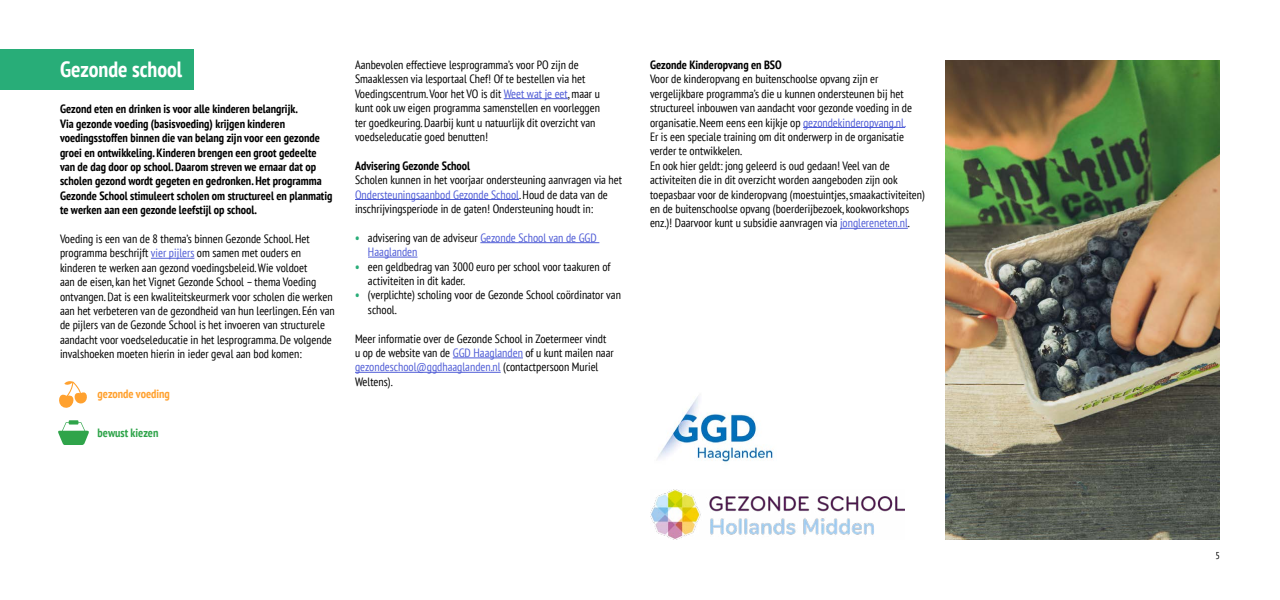
<style>
.page{position:relative;width:1280px;height:600px;background:#fff}
.page>*{position:absolute;margin:0;border:0;box-sizing:border-box;transform-origin:0 0}
.t1{font:700 condensed 22px "PT Sans";color:#fff}
.t2{font:condensed 12px/14.4px "PT Sans";color:#000}
.t3{font:700 condensed 12px/14.4px "PT Sans";color:#000}
.t4{font:condensed 12px/14.4px "PT Sans";color:#4f5cd6}
.t5{font:700 condensed 12px "PT Sans";color:#ffa12f}
.t6{font:700 condensed 12px "PT Sans";color:#2fa44a}
.t7{font:condensed 10px "PT Sans";color:#000}
.s1{color:#4f5cd6}
.s2{font-weight:700;color:#28ad78}
.s3{color:#000}
</style>
<div class="page">
<img style="left:945px;top:60px;width:275px;height:480px">
<img style="left:657px;top:396px;width:116px;height:66px">
<hr style="left:803px;top:127px;width:102px;height:1px;background:#4f5cd6">
<hr style="left:840px;top:228px;width:68px;height:1px;background:#4f5cd6">
<div style="left:0;top:49px;width:193px;height:41px;background:#28ad78"></div>
<hr style="left:151px;top:258px;width:43px;height:1px;background:#4f5cd6">
<hr style="left:504px;top:98px;width:64px;height:1px;background:#4f5cd6">
<hr style="left:355px;top:199px;width:164px;height:1px;background:#4f5cd6">
<hr style="left:480px;top:242px;width:119px;height:1px;background:#4f5cd6">
<hr style="left:368px;top:257px;width:49px;height:1px;background:#4f5cd6">
<hr style="left:453px;top:358px;width:70px;height:1px;background:#4f5cd6">
<hr style="left:355px;top:372px;width:146px;height:1px;background:#4f5cd6">
<img style="left:650px;top:490px;width:254px;height:50px">
<div style="left:69px;top:420px;width:9px;height:5px;background:#2fa44a"></div>
<svg style="left:58px;top:422px;width:31px;height:23px"></svg>
<svg style="left:59px;top:381px;width:28px;height:27px"></svg>
<h1 class="t1" style="left:60px;top:54px;width:124px">Gezonde school</h1>
<p class="t3" style="left:60px;top:102px;width:274px">Gezond eten en drinken is voor alle kinderen belangrijk.<br>Via gezonde voeding (basisvoeding) krijgen kinderen voedingsstoffen binnen die van belang zijn voor een gezonde groei en ontwikkeling. Kinderen brengen een groot gedeelte van de dag door op school. Daarom streven we ernaar dat op scholen gezond wordt gegeten en gedronken. Het programma Gezonde School stimuleert scholen om structureel en planmatig te werken aan een gezonde leefstijl op school.</p>
<p class="t2" style="left:60px;top:231px;width:276px">Voeding is een van de 8 thema’s binnen Gezonde School. Het programma beschrijft <span class="s1">vier pijlers</span> om samen met ouders en kinderen te werken aan gezond voedingsbeleid. Wie voldoet<br>aan de eisen, kan het Vignet Gezonde School – thema Voeding ontvangen. Dat is een kwaliteitskeurmerk voor scholen die werken aan het verbeteren van de gezondheid van hun leerlingen. Eén van de pijlers van de Gezonde School is het invoeren van structurele aandacht voor voedseleducatie in het lesprogramma. De volgende invalshoeken moeten hierin in ieder geval aan bod komen:</p>
<p class="t5" style="left:98px;top:386px;width:74px">gezonde voeding</p>
<p class="t6" style="left:98px;top:425px;width:62px">bewust kiezen</p>
<p class="t2" style="left:355px;top:57px;width:247px">Aanbevolen effectieve lesprogramma’s voor PO zijn de Smaaklessen via lesportaal Chef! Of te bestellen via het Voedingscentrum. Voor het VO is dit <span class="s1">Weet wat je eet</span>, maar u kunt ook uw eigen programma samenstellen en voorleggen ter goedkeuring. Daarbij kunt u natuurlijk dit overzicht van voedseleducatie goed benutten!</p>
<p class="t3" style="left:355px;top:158px;width:117px">Advisering Gezonde School</p>
<p class="t2" style="left:355px;top:173px;width:269px">Scholen kunnen in het voorjaar ondersteuning aanvragen via het<br><span class="s1">Ondersteuningsaanbod Gezonde School</span>. Houd de data van de inschrijvingsperiode in de gaten! Ondersteuning houdt in:</p>
<p class="t4" style="left:368px;top:230px;width:230px;text-indent:-13px"><span class="s2">•</span> <span class="s3">advisering van de adviseur</span> Gezonde School van de GGD<br>Haaglanden</p>
<p class="t2" style="left:368px;top:259px;width:244px;text-indent:-13px"><span class="s2">•</span> een geldbedrag van 3000 euro per school voor taakuren of activiteiten in dit kader.</p>
<p class="t2" style="left:368px;top:288px;width:255px;text-indent:-13px"><span class="s2">•</span> (verplichte) scholing voor de Gezonde School coördinator van school.</p>
<p class="t2" style="left:355px;top:331px;width:260px">Meer informatie over de Gezonde School in Zoetermeer vindt u op de website van de <span class="s1">GGD Haaglanden</span> of u kunt mailen naar <span class="s1">gezondeschool@ggdhaaglanden.nl</span> (contactpersoon Muriel Weltens).</p>
<p class="t3" style="left:650px;top:57px;width:133px">Gezonde Kinderopvang en BSO</p>
<p class="t2" style="left:650px;top:72px;width:277px">Voor de kinderopvang en buitenschoolse opvang zijn er vergelijkbare programma’s die u kunnen ondersteunen bij het structureel inbouwen van aandacht voor gezonde voeding in de organisatie. Neem eens een kijkje op <span class="s1">gezondekinderopvang.nl.<br></span>Er is een speciale training om dit onderwerp in de organisatie verder te ontwikkelen.<br>En ook hier geldt: jong geleerd is oud gedaan! Veel van de activiteiten die in dit overzicht worden aangeboden zijn ook toepasbaar voor de kinderopvang (moestuintjes, smaakactiviteiten) en de buitenschoolse opvang (boerderijbezoek, kookworkshops enz.)! Daarvoor kunt u subsidie aanvragen via <span class="s1">jonglereneten.nl</span>.</p>
<p class="t7" style="left:1216px;top:549px;width:6px">5</p>
</div>
